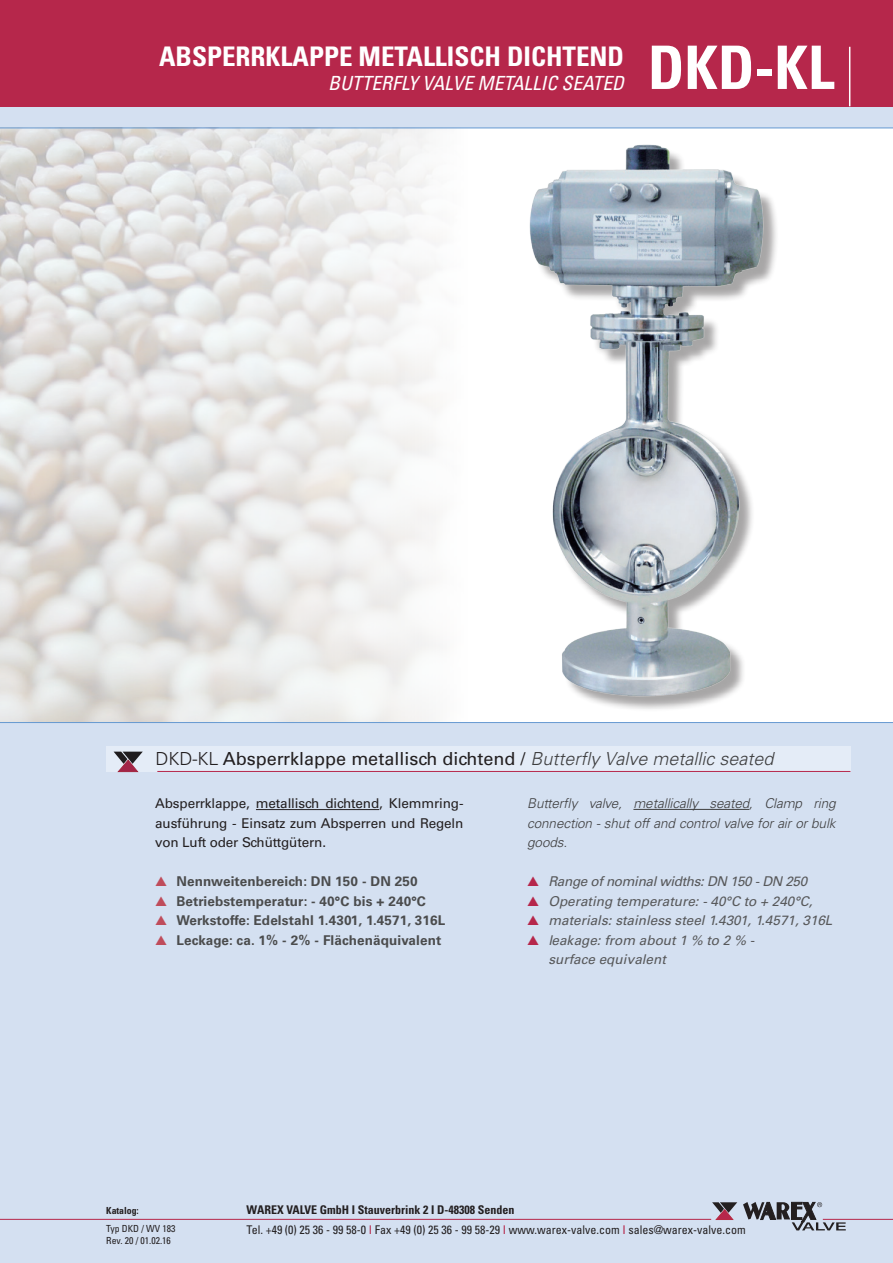
<style>
.page{position:relative;width:893px;height:1263px;background:#d4e0f1}
.page>*{position:absolute;margin:0;border:0;box-sizing:border-box;transform-origin:0 0}
.t1{font:700 condensed 60px "Univers";color:#fff}
.t2{font:700 condensed 27px "Univers";color:#fff}
.t3{font:italic condensed 19.5px "Univers";color:#fff}
.t4{font:18px "Univers";color:#231f20}
.t5{font:700 13.5px "Univers";letter-spacing:.01em;color:#4b4c4d}
.t6{font:italic 13.5px/19.5px "Univers";color:#57585a}
.t7{font:13.5px/19.5px "Univers";letter-spacing:-.01em;color:#231f20;text-align:justify}
.t8{font:italic 300 13.5px/19.5px "Univers";letter-spacing:-.01em;color:#3e3e3f;text-align:justify}
.t9{font:italic 13.5px "Univers";letter-spacing:-.025em;color:#57585a}
.t10{font:condensed 12px/19.5px "Univers";color:#231f20}
.t11{font:condensed 9.75px/12px "Univers";color:#231f20}
.t12{font:700 condensed 9.75px "Univers";color:#231f20}
.s1{font-weight:300}
.s2{font-weight:300;font-style:italic;color:#3e3e3f}
.s3{color:#bf4c5b}
.s4{color:#b6274b}
.s5{font-weight:700}
</style>
<div class="page">
<svg style="left:0;top:128px;width:893px;height:595px;background:#e6e5e4"></svg>
<div style="left:0;top:0;width:893px;height:106px;background:#b6274b"></div>
<svg style="left:712px;top:1202px;width:25px;height:17px"></svg>
<svg style="left:743px;top:1202px;width:103px;height:28px"></svg>
<hr style="left:823px;top:1219px;width:70px;height:1px;background:#b6274b">
<hr style="left:0;top:1219px;width:711px;height:1px;background:#b6274b">
<div style="left:106px;top:746px;width:744px;height:26px;background:#e4ecf7"></div>
<hr style="left:157px;top:771px;width:693px;height:1px;background:#b6274b">
<svg style="left:113px;top:751px;width:30px;height:22px"></svg>
<svg style="left:114px;top:752px;width:29px;height:20px"></svg>
<hr style="left:849px;top:47px;width:1px;height:59px;background:#fff">
<hr style="left:256px;top:809px;width:123px;height:1px;background:#231f20">
<hr style="left:633px;top:809px;width:116px;height:1px;background:#3e3e3f">
<img style="left:397px;top:133px;width:477px;height:590px">
<h2 class="t2" style="left:159px;top:39px;width:466px">ABSPERRKLAPPE METALLISCH DICHTEND</h2>
<h3 class="t3" style="left:328px;top:70px;width:297px">BUTTERFLY VALVE METALLIC SEATED</h3>
<h1 class="t1" style="left:648px;top:31px;width:188px">DKD-KL</h1>
<h3 class="t4" style="left:156px;top:748px;width:619px"><span class="s1">DKD-KL</span> Absperrklappe metallisch dichtend / <span class="s2">Butterfly Valve metallic seated</span></h3>
<p class="t7" style="left:155px;top:794px;width:310px">Absperrklappe, metallisch dichtend, Klemmring&shy;ausführung - Einsatz zum Absperren und Regeln von Luft oder Schüttgütern.</p>
<p class="t5" style="left:155px;top:873px;width:264px"><span class="s3">▲</span> Nennweitenbereich: DN 150 - DN 250</p>
<p class="t5" style="left:155px;top:893px;width:272px"><span class="s3">▲</span> Betriebstemperatur: - 40°C bis + 240°C</p>
<p class="t5" style="left:155px;top:912px;width:292px"><span class="s3">▲</span> Werkstoffe: Edelstahl 1.4301, 1.4571, 316L</p>
<p class="t5" style="left:155px;top:932px;width:288px"><span class="s3">▲</span> Leckage: ca. 1% - 2% - Flächenäquivalent</p>
<p class="t8" style="left:527px;top:793px;width:310px">Butterfly valve, metallically seated, Clamp ring connection - shut off and control valve for air or bulk goods.</p>
<p class="t9" style="left:527px;top:873px;width:281px"><span class="s4">▲</span> Range of nominal widths: DN 150 - DN 250</p>
<p class="t6" style="left:527px;top:891px;width:287px"><span class="s4">▲</span> Operating temperature: - 40°C to + 240°C,</p>
<p class="t6" style="left:527px;top:910px;width:307px"><span class="s4">▲</span> materials: stainless steel 1.4301, 1.4571, 316L</p>
<p class="t6" style="left:549px;top:930px;width:207px;text-indent:-21px"><span class="s4">▲</span> leakage: from about 1 % to 2 % - surface equivalent</p>
<p class="t12" style="left:106px;top:1204px;width:34px">Katalog:</p>
<p class="t11" style="left:106px;top:1222px;width:71px">Typ DKD / WV 183<br>Rev. 20 / 01.02.16</p>
<p class="t10" style="left:247px;top:1200px;width:501px"><span class="s5">WAREX VALVE GmbH I Stauverbrink 2 I D-48308 Senden<br></span>Tel. +49 (0) 25 36 - 99 58-0 <span class="s4">I</span> Fax +49 (0) 25 36 - 99 58-29 <span class="s4">I</span> www.warex-valve.com <span class="s4">I</span> sales@warex-valve.com</p>
</div>
